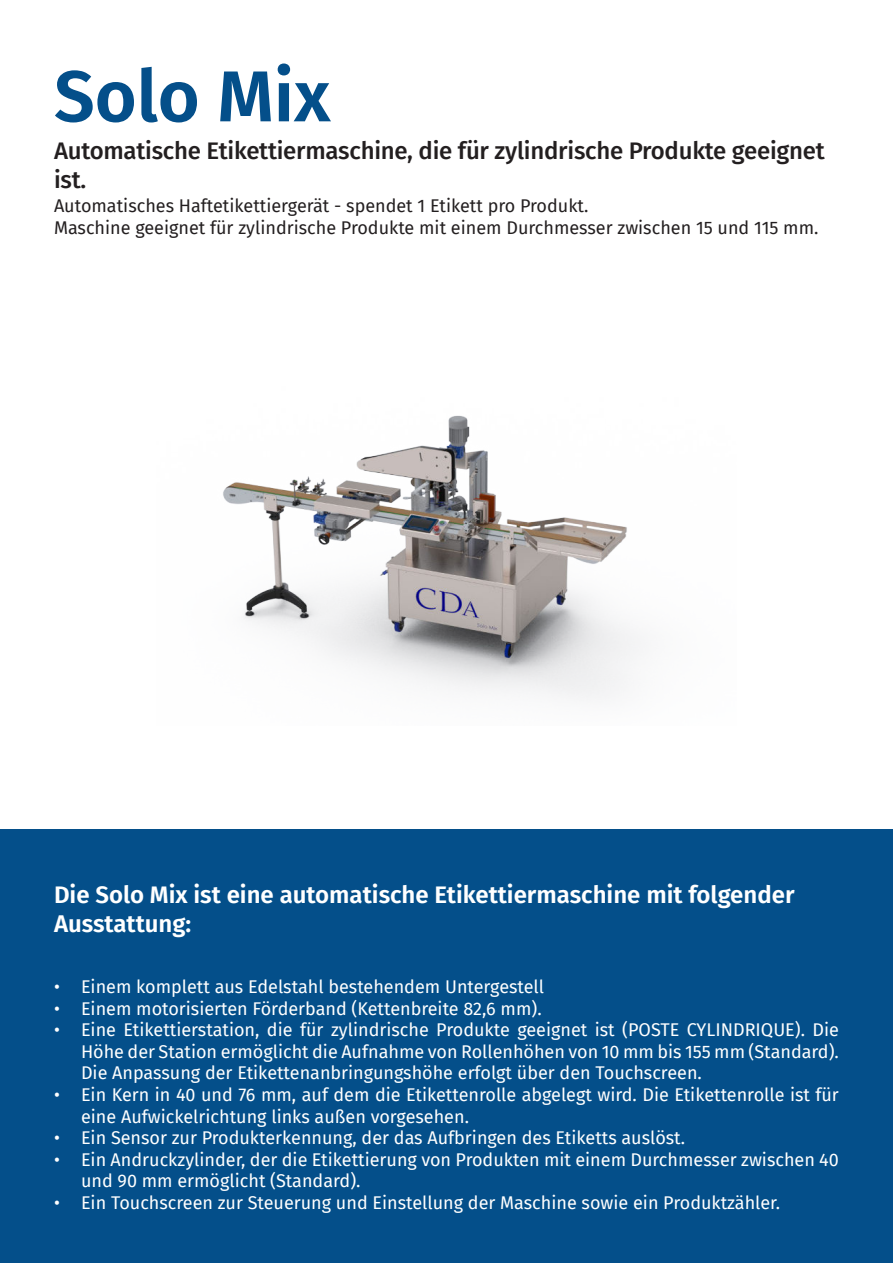
<style>
.page{position:relative;width:893px;height:1263px;background:#fff}
.page>*{position:absolute;margin:0;border:0;box-sizing:border-box;transform-origin:0 0}
.t1{font:600 72px "Fira Sans";color:#044f8a}
.t2{font:600 24px/28.8px "Fira Sans";color:#fff}
.t3{font:500 24px/28.8px "Fira Sans";letter-spacing:-.01em;color:#231f20}
.t4{font:18px/21.6px "Fira Sans";color:#fff}
.t5{font:18px/21.6px "Fira Sans";color:#231f20}
</style>
<div class="page">
<div style="left:0;top:829px;width:893px;height:434px;background:#044f8a"></div>
<img style="left:223px;top:415px;width:419px;height:285px">
<h1 class="t1" style="left:54px;top:46px;width:278px">Solo Mix</h1>
<h2 class="t3" style="left:54px;top:136px;width:772px">Automatische Etikettiermaschine, die für zylindrische Produkte geeignet ist.</h2>
<p class="t5" style="left:54px;top:195px;width:766px">Automatisches Haftetikettiergerät - spendet 1 Etikett pro Produkt.<br>Maschine geeignet für zylindrische Produkte mit einem Durchmesser zwischen 15 und 115 mm.</p>
<h2 class="t2" style="left:54px;top:880px;width:742px">Die Solo Mix ist eine automatische Etikettiermaschine mit folgender<br>Ausstattung:</h2>
<p class="t4" style="left:54px;top:976px;width:492px">• Einem komplett aus Edelstahl bestehendem Untergestell</p>
<p class="t4" style="left:54px;top:997px;width:489px">• Einem motorisierten Förderband (Kettenbreite 82,6 mm).</p>
<p class="t4" style="left:81px;top:1019px;width:759px;text-align:justify;text-indent:-27px">• Eine Etikettierstation, die für zylindrische Produkte geeignet ist (POSTE CYLINDRIQUE). Die Höhe der Station ermöglicht die Aufnahme von Rollenhöhen von 10 mm bis 155 mm (Standard).<br>Die Anpassung der Etikettenanbringungshöhe erfolgt über den Touchscreen.</p>
<p class="t4" style="left:81px;top:1084px;width:759px;text-indent:-27px">• Ein Kern in 40 und 76 mm, auf dem die Etikettenrolle abgelegt wird. Die Etikettenrolle ist für eine Aufwickelrichtung links außen vorgesehen.</p>
<p class="t4" style="left:54px;top:1127px;width:633px">• Ein Sensor zur Produkterkennung, der das Aufbringen des Etiketts auslöst.</p>
<p class="t4" style="left:81px;top:1149px;width:759px;text-indent:-27px">• Ein Andruckzylinder, der die Etikettierung von Produkten mit einem Durchmesser zwischen 40 und 90 mm ermöglicht (Standard).</p>
<p class="t4" style="left:54px;top:1192px;width:727px">• Ein Touchscreen zur Steuerung und Einstellung der Maschine sowie ein Produktzähler.</p>
</div>
